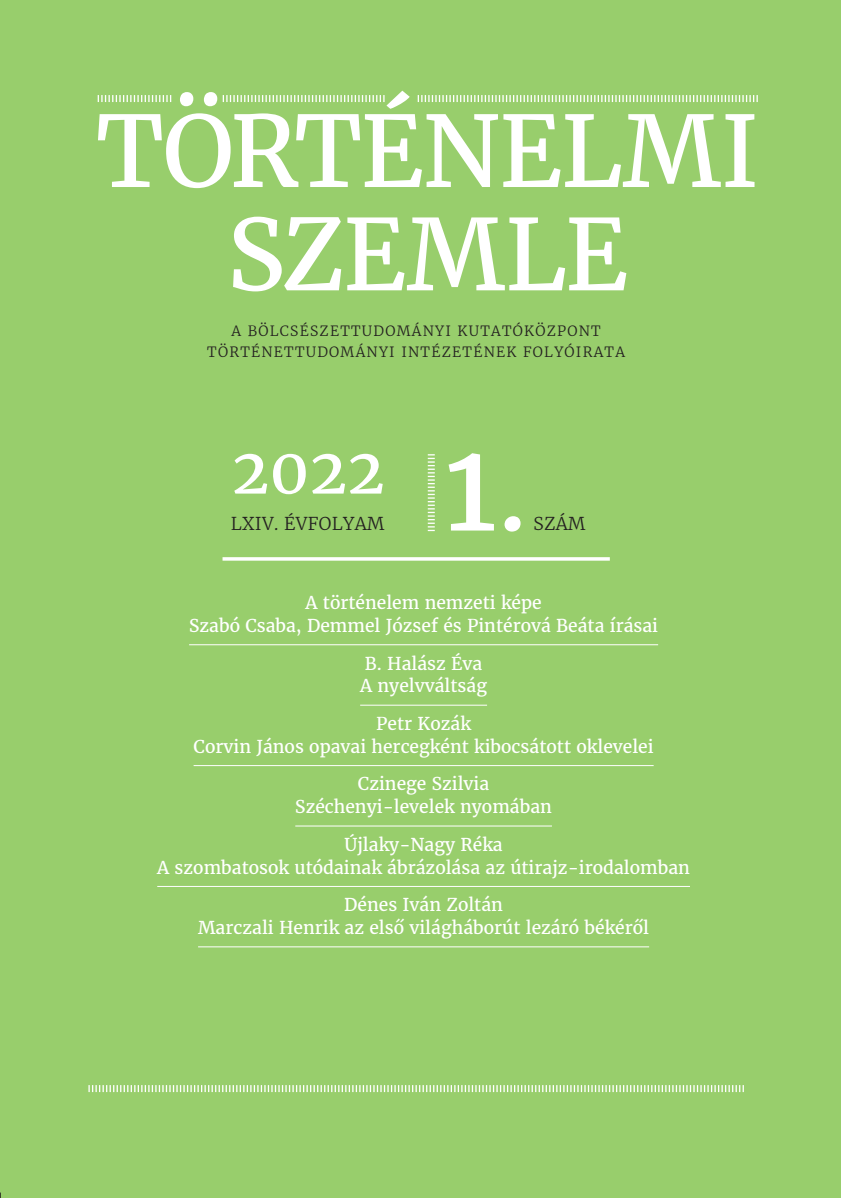
<style>
.page{position:relative;width:841px;height:1198px;background:#fff}
.page>*{position:absolute;margin:0;border:0;box-sizing:border-box;transform-origin:0 0}
.t1{font:122.5px "Merriweather";color:#fff}
.t2{font:106.75px "Merriweather";color:#fff}
.t3{font:98px/103.2px "Merriweather";letter-spacing:-.025em;color:#fff;text-align:center}
.t4{font:63px "Merriweather";color:#fff}
.tartalom-alap{font:17.5px/22.8px "Merriweather";color:#fff;text-align:center}
.t5{font:300 17.5px "Merriweather";letter-spacing:.02em;color:#231f20}
.t6{font:300 14px/21px "Merriweather";letter-spacing:.09em;color:#231f20;text-align:center}
</style>
<div class="page">
<div style="left:0;top:0;width:840px;height:1197px;background:#98ce6c"></div>
<svg style="left:222px;top:95px;width:162px;height:7px"></svg>
<svg style="left:417px;top:95px;width:340px;height:7px"></svg>
<svg style="left:98px;top:95px;width:73px;height:7px"></svg>
<svg style="left:88px;top:1085px;width:655px;height:6px"></svg>
<svg style="left:427px;top:454px;width:7px;height:77px"></svg>
<hr style="left:222px;top:557px;width:387px;height:3px;background:#fff">
<hr style="left:189px;top:644px;width:468px;height:1px;background:#fff">
<hr style="left:360px;top:704px;width:127px;height:1px;background:#fff">
<hr style="left:193px;top:765px;width:460px;height:1px;background:#fff">
<hr style="left:295px;top:825px;width:256px;height:1px;background:#fff">
<hr style="left:157px;top:885px;width:532px;height:1px;background:#fff">
<hr style="left:198px;top:946px;width:451px;height:1px;background:#fff">
<p class="t3" style="left:96px;top:98px;width:664px">TÖRTÉNELMI<br>SZEMLE</p>
<p class="t6" style="left:207px;top:320px;width:419px">A BÖLCSÉSZETTUDOMÁNYI KUTATÓKÖZPONT<br>TÖRTÉNETTUDOMÁNYI INTÉZETÉNEK FOLYÓIRATA</p>
<p class="t4" style="left:231px;top:428px;width:155px">2022</p>
<p class="t5" style="left:230px;top:512px;width:155px">LXIV. ÉVFOLYAM</p>
<p class="t1" style="left:443px;top:404px;width:55px">1</p>
<p class="t2" style="left:497px;top:420px;width:33px">.</p>
<p class="t5" style="left:533px;top:512px;width:54px">SZÁM</p>
<p class="tartalom-alap" style="left:189px;top:591px;width:470px">A történelem nemzeti képe<br>Szabó Csaba, Demmel József és Pintérová Beáta írásai</p>
<p class="tartalom-alap" style="left:360px;top:651px;width:128px;text-align:left">B. Halász Éva<br>A nyelvváltság</p>
<p class="tartalom-alap" style="left:193px;top:712px;width:461px">Petr Kozák<br>Corvin János opavai hercegként kibocsátott oklevelei</p>
<p class="tartalom-alap" style="left:295px;top:772px;width:258px">Czinege Szilvia<br>Széchenyi-levelek nyomában</p>
<p class="tartalom-alap" style="left:157px;top:832px;width:534px">Újlaky-Nagy Réka<br>A szombatosok utódainak ábrázolása az útirajz-irodalomban</p>
<p class="tartalom-alap" style="left:198px;top:893px;width:452px">Dénes Iván Zoltán<br>Marczali Henrik az első világháborút lezáró békéről</p>
</div>
